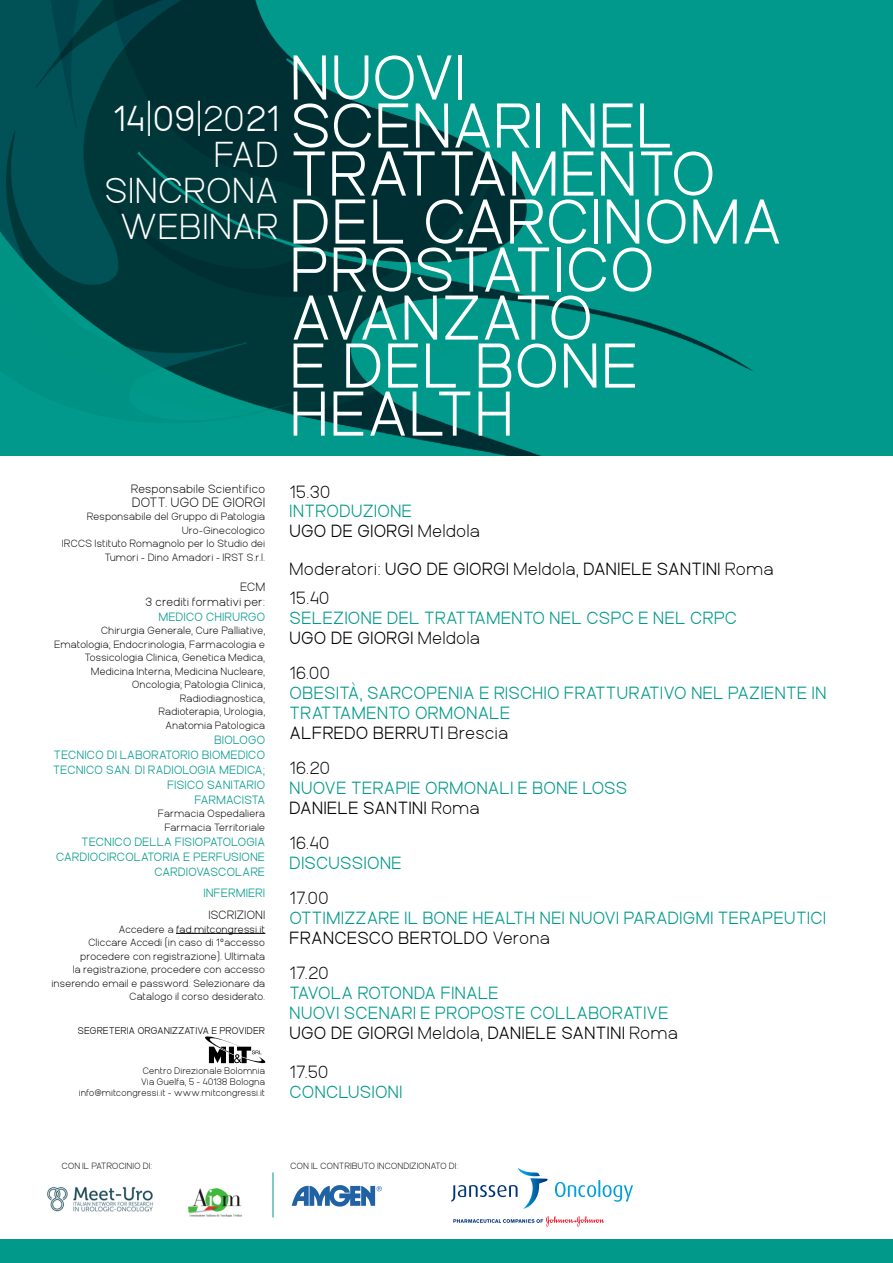
<style>
.page{position:relative;width:893px;height:1263px;background:#fff}
.page>*{position:absolute;margin:0;border:0;box-sizing:border-box;transform-origin:0 0}
.t1{font:800 63px/48px "Aperta";letter-spacing:-.025em;color:#fff}
.t2{font:36px/36px "Aperta";letter-spacing:-.015em;color:#fff;text-align:right}
.t3{font:800 17.7px/20px "Aperta";letter-spacing:-.015em;color:#00998a}
.t4{font:17.7px/29px "Aperta";letter-spacing:-.01em;color:#000}
.t5{font:13.5px "Aperta";letter-spacing:-.02em;color:#000}
.t6{font:800 12px/15px "Aperta";letter-spacing:-.015em;color:#00998a;text-align:right}
.t7{font:12px/15px "Aperta";letter-spacing:-.015em;color:#000;text-align:right}
.t8{font:10.5px/13.5px "Aperta";letter-spacing:-.015em;color:#000;text-align:right}
.t9{font:800 9.75px "Aperta";letter-spacing:-.02em;color:#000}
.t10{font:9.45px/10.8px "Aperta";letter-spacing:-.015em;color:#000;text-align:right}
.t11{font:9px "Aperta";letter-spacing:-.015em;color:#000}
.s1{font-weight:800}
.s2{font-weight:700}
.s3{color:#000}
.s4{font-weight:400;color:#000}
</style>
<div class="page">
<hr style="left:176px;top:933px;width:89px;height:1px;background:#000">
<img style="left:0;top:0;width:893px;height:456px">
<svg style="left:205px;top:1036px;width:61px;height:28px"></svg>
<div style="left:0;top:1239px;width:893px;height:24px;background:#00998a"></div>
<svg style="left:453px;top:1216px;width:151px;height:11px"></svg>
<svg style="left:555px;top:1180px;width:78px;height:22px"></svg>
<svg style="left:451px;top:1168px;width:96px;height:41px"></svg>
<svg style="left:292px;top:1185px;width:90px;height:21px"></svg>
<img style="left:47px;top:1187px;width:106px;height:25px">
<img style="left:188px;top:1188px;width:54px;height:29px">
<hr style="left:273px;top:1172px;width:1px;height:45px;background:#00998a">
<h2 class="t2" style="left:104px;top:98px;width:177px"><span class="s1">14</span>|<span class="s1">09</span>|20<span class="s1">21<br></span>FAD<br>SINCRONA<br>WEBINAR</h2>
<h1 class="t1" style="left:289px;top:48px;width:496px">NUOVI<br>SCENARI NEL<br>TRATTAMENTO<br>DEL CARCINOMA<br>PROSTATICO<br>AVANZATO<br>E DEL BONE<br>HEALTH</h1>
<p class="t7" style="left:131px;top:481px;width:136px">Responsabile Scientifico</p>
<p class="t5" style="left:132px;top:492px;width:135px">DOTT. UGO DE GIORGI</p>
<p class="t8" style="left:62px;top:509px;width:205px">Responsabile del Gruppo di Patologia Uro-Ginecologico<br>IRCCS Istituto Romagnolo per lo Studio dei Tumori - Dino Amadori - IRST S.r.l.</p>
<p class="t7" style="left:145px;top:578px;width:122px">ECM<br>3 crediti formativi per:</p>
<p class="t6" style="left:158px;top:608px;width:108px">MEDICO CHIRURGO</p>
<p class="t8" style="left:54px;top:623px;width:213px">Chirurgia Generale, Cure Palliative, Ematologia; Endocrinologia, Farmacologia e Tossicologia Clinica, Genetica Medica, Medicina Interna, Medicina Nucleare, Oncologia; Patologia Clinica, Radiodiagnostica,<br>Radioterapia, Urologia,<br>Anatomia Patologica</p>
<p class="t6" style="left:53px;top:731px;width:214px">BIOLOGO<br>TECNICO DI LABORATORIO BIOMEDICO<br>TECNICO SAN. DI RADIOLOGIA MEDICA;<br>FISICO SANITARIO<br>FARMACISTA</p>
<p class="t8" style="left:158px;top:806px;width:109px">Farmacia Ospedaliera<br>Farmacia Territoriale</p>
<p class="t6" style="left:56px;top:833px;width:211px">TECNICO DELLA FISIOPATOLOGIA<br>CARDIOCIRCOLATORIA E PERFUSIONE<br>CARDIOVASCOLARE</p>
<p class="t6" style="left:203px;top:884px;width:63px">INFERMIERI</p>
<p class="t7" style="left:208px;top:906px;width:58px">ISCRIZIONI</p>
<p class="t8" style="left:51px;top:921px;width:215px">Accedere a <span class="s2">fad.mitcongressi.it<br></span>Cliccare Accedi (in caso di 1°accesso procedere con registrazione). Ultimata<br>la registrazione, procedere con accesso inserendo email e password. Selezionare da Catalogo il corso desiderato.</p>
<p class="t9" style="left:78px;top:1023px;width:189px">SEGRETERIA ORGANIZZATIVA E PROVIDER</p>
<p class="t10" style="left:79px;top:1064px;width:188px">Centro Direzionale Bolomnia<br>Via Guelfa, 5 - 40138 Bologna info@mitcongressi.it - www.mitcongressi.it</p>
<h3 class="t4" style="left:289px;top:475px;width:43px">15.30</h3>
<h3 class="t3" style="left:289px;top:500px;width:192px">INTRODUZIONE<br><span class="s3">UGO DE GIORGI</span> <span class="s4">Meldola</span></h3>
<h3 class="t4" style="left:289px;top:553px;width:486px">Moderatori: <span class="s1">UGO DE GIORGI</span> Meldola, <span class="s1">DANIELE SANTINI</span> Roma<br>15.40</h3>
<h3 class="t3" style="left:289px;top:606px;width:450px">SELEZIONE DEL TRATTAMENTO NEL CSPC E NEL CRPC<br><span class="s3">UGO DE GIORGI</span> <span class="s4">Meldola</span></h3>
<h3 class="t4" style="left:289px;top:657px;width:42px">16.00</h3>
<h3 class="t3" style="left:289px;top:681px;width:539px">OBESITÀ, SARCOPENIA E RISCHIO FRATTURATIVO NEL PAZIENTE IN<br>TRATTAMENTO ORMONALE<br><span class="s3">ALFREDO BERRUTI</span> <span class="s4">Brescia</span></h3>
<h3 class="t4" style="left:289px;top:752px;width:43px">16.20</h3>
<h3 class="t3" style="left:289px;top:776px;width:340px">NUOVE TERAPIE ORMONALI E BONE LOSS<br><span class="s3">DANIELE SANTINI</span> <span class="s4">Roma</span></h3>
<h3 class="t4" style="left:289px;top:827px;width:42px">16.40</h3>
<h3 class="t3" style="left:289px;top:851px;width:114px">DISCUSSIONE</h3>
<h3 class="t4" style="left:289px;top:881px;width:41px">17.00</h3>
<h3 class="t3" style="left:289px;top:906px;width:538px">OTTIMIZZARE IL BONE HEALTH NEI NUOVI PARADIGMI TERAPEUTICI<br><span class="s3">FRANCESCO BERTOLDO</span> <span class="s4">Verona</span></h3>
<h3 class="t4" style="left:289px;top:956px;width:41px">17.20</h3>
<h3 class="t3" style="left:289px;top:981px;width:390px">TAVOLA ROTONDA FINALE<br>NUOVI SCENARI E PROPOSTE COLLABORATIVE<br><span class="s3">UGO DE GIORGI</span> <span class="s4">Meldola,</span> <span class="s3">DANIELE SANTINI</span> <span class="s4">Roma</span></h3>
<h3 class="t4" style="left:289px;top:1056px;width:41px">17.50</h3>
<h3 class="t3" style="left:289px;top:1080px;width:115px">CONCLUSIONI</h3>
<p class="t11" style="left:61px;top:1159px;width:92px">CON IL PATROCINIO DI:</p>
<p class="t11" style="left:290px;top:1159px;width:170px">CON IL CONTRIBUTO INCONDIZIONATO DI:</p>
</div>
